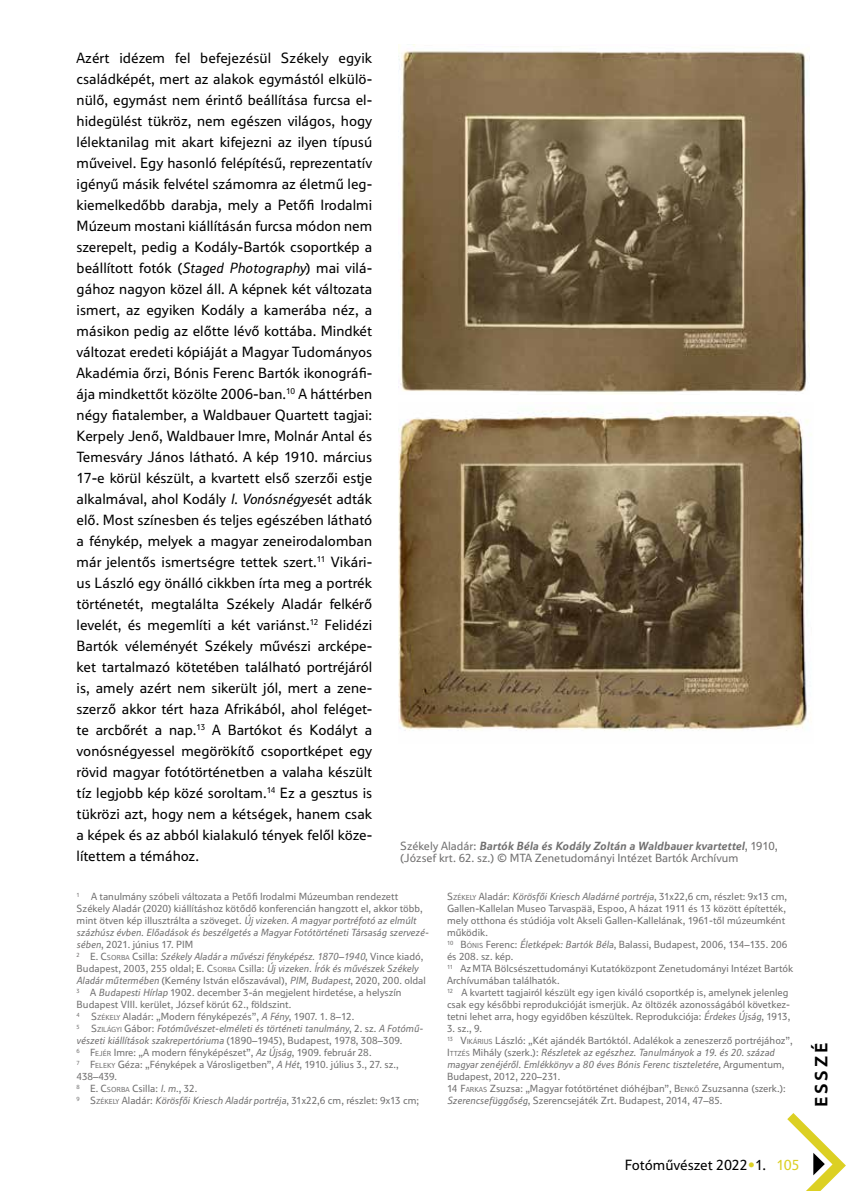
<style>
.page{position:relative;width:851px;height:1191px;background:#fff}
.page>*{position:absolute;margin:0;border:0;box-sizing:border-box;transform-origin:0 0}
.t1{font:700 18px "Tesco M";color:#000}
.t2{font:15px/21px "Tesco M";color:#000;text-align:justify}
.t3{font:12px/12px "Tesco M";color:#706f6f}
.t4{font:10.5px/12px "Tesco M";color:#706f6f}
.s1{font-style:italic}
.s2{font-weight:700;font-style:italic}
.s3{font-style:inherit}
.s4{font-size:7.35px}
.s5{color:#dcd023}
</style>
<div class="page">
<svg style="left:787px;top:1113px;width:58px;height:78px"></svg>
<img style="left:398px;top:45px;width:411px;height:349px">
<img style="left:398px;top:411px;width:411px;height:320px">
<p class="t2" style="left:77px;top:47px;width:297px">Azért idézem fel befejezésül Székely egyik családképét, mert az alakok egymástól elkülö&shy;nülő, egymást nem érintő beállítása furcsa el&shy;hidegülést tükröz, nem egészen világos, hogy lélektanilag mit akart kifejezni az ilyen típusú műveivel. Egy hasonló felépítésű, reprezentatív igényű másik felvétel számomra az életmű leg&shy;kiemelkedőbb darabja, mely a Petőfi Irodalmi Múzeum mostani kiállításán furcsa módon nem szerepelt, pedig a Kodály-Bartók csoportkép a beállított fotók (<span class="s1">Staged Photography</span>) mai vilá&shy;gához nagyon közel áll. A képnek két változata ismert, az egyiken Kodály a kamerába néz, a másikon pedig az előtte lévő kottába. Mindkét változat eredeti kópiáját a Magyar Tudományos Akadémia őrzi, Bónis Ferenc Bartók ikonográfi&shy;ája mindkettőt közölte 2006-ban.<sup>10</sup> A háttérben négy fiatalember, a Waldbauer Quartett tagjai:<br>Kerpely Jenő, Waldbauer Imre, Molnár Antal és Temesváry János látható. A kép 1910. március 17-e körül készült, a kvartett első szerzői estje alkalmával, ahol Kodály <span class="s1">I. Vonósnégyes</span>ét adták elő. Most színesben és teljes egészében látható a fénykép, melyek a magyar zeneirodalomban már jelentős ismertségre tettek szert.<sup>11</sup> Vikári&shy;us László egy önálló cikkben írta meg a portrék történetét, megtalálta Székely Aladár felkérő levelét, és megemlíti a két variánst.<sup>12</sup> Felidézi Bartók véleményét Székely művészi arcképe&shy;ket tartalmazó kötetében található portréjáról is, amely azért nem sikerült jól, mert a zene&shy;szerző akkor tért haza Afrikából, ahol feléget&shy;te arcbőrét a nap.<sup>13</sup> A Bartókot és Kodályt a vonósnégyessel megörökítő csoportképet egy rövid magyar fotótörténetben a valaha készült tíz legjobb kép közé soroltam.<sup>14</sup> Ez a gesztus is tükrözi azt, hogy nem a kétségek, hanem csak a képek és az abból kialakuló tények felől köze&shy;lítettem a témához.</p>
<p class="t3" style="left:400px;top:839px;width:379px">Székely Aladár: <span class="s2">Bartók Béla és Kodály Zoltán a Waldbauer kvartettel</span>, 1910, (József krt. 62. sz.) © MTA Zenetudományi Intézet Bartók Archívum</p>
<p class="t4" style="left:77px;top:890px;width:353px"><sup>1</sup> A tanulmány szóbeli változata a Petőfi Irodalmi Múzeumban rendezett Székely Aladár (2020) kiállításhoz kötődő konferencián hangzott el, akkor több, mint ötven kép illusztrálta a szöveget. <span class="s1">Új vizeken. A magyar portréfotó az elmúlt százhúsz évben. Előadások és beszélgetés a Magyar Fotótörténeti Társaság szervezé&shy;sében</span>, 2021. június 17. PIM<br><sup>2</sup> <span class="s3">E. C</span><span class="s4">SORBA</span> Csilla: <span class="s1">Székely Aladár a művészi fényképész. 1870–1940</span>, Vince kiadó, Budapest, 2003, 255 oldal; <span class="s3">E. C</span><span class="s4">SORBA</span> Csilla: <span class="s1">Új vizeken. Írók és művészek Székely Aladár műtermében</span> (Kemény István előszavával), <span class="s1">PIM, Budapest</span>, 2020, 200. oldal <sup>3</sup> A <span class="s1">Budapesti Hírlap</span> 1902. december 3-án megjelent hirdetése, a helyszín Budapest VIII. kerület, József körút 62., földszint.<br><sup>4</sup> <span class="s3">S</span><span class="s4">ZÉKELY</span> Aladár: „Modern fényképezés”, <span class="s1">A Fény</span>, 1907. 1. 8–12.<br><sup>5</sup> <span class="s3">S</span><span class="s4">ZILÁGYI</span> Gábor: <span class="s1">Fotóművészet-elméleti és történeti tanulmány</span>, 2. sz. <span class="s1">A Fotómű&shy;vészeti kiállítások szakrepertóriuma</span> (1890–1945), Budapest, 1978, 308–309.<br><sup>6</sup> <span class="s3">F</span><span class="s4">EJÉR</span> Imre: „A modern fényképészet”, <span class="s1">Az Újság</span>, 1909. február 28.<br><sup>7</sup> <span class="s3">F</span><span class="s4">ELEKY</span> Géza: „Fényképek a Városligetben”, <span class="s1">A Hét</span>, 1910. július 3., 27. sz., 438–439.<br><sup>8</sup> <span class="s3">E. C</span><span class="s4">SORBA</span> Csilla: <span class="s1">I. m</span>., 32.<br><sup>9</sup> <span class="s3">S</span><span class="s4">ZÉKELY</span> Aladár: <span class="s1">Körösfői Kriesch Aladár portréja</span>, 31x22,6 cm, részlet: 9x13 cm;</p>
<p class="t4" style="left:447px;top:890px;width:348px"><span class="s3">S</span><span class="s4">ZÉKELY</span> Aladár: <span class="s1">Körösfői Kriesch Aladárné portréja</span>, 31x22,6 cm, részlet: 9x13 cm, Gallen-Kallelan Museo Tarvaspää, Espoo, A házat 1911 és 13 között építették, mely otthona és stúdiója volt Akseli Gallen-Kallelának, 1961-től múzeumként működik.<br><sup>10</sup> <span class="s3">B</span><span class="s4">ÓNIS</span> Ferenc: <span class="s1">Életképek: Bartók Béla</span>, Balassi, Budapest, 2006, 134–135. 206 és 208. sz. kép.<br><sup>11</sup> AzMTA Bölcsészettudományi Kutatóközpont Zenetudományi Intézet Bartók Archívumában találhatók.<br><sup>12</sup> A kvartett tagjairól készült egy igen kiváló csoportkép is, amelynek jelenleg csak egy későbbi reprodukcióját ismerjük. Az öltözék azonosságából következ&shy;tetni lehet arra, hogy egyidőben készültek. Reprodukciója: <span class="s1">Érdekes Újság</span>, 1913,</p>
<p class="t4" style="left:447px;top:1022px;width:347px">3. sz., 9.<br><sup>13</sup> <span class="s3">V</span><span class="s4">IKÁRIUS</span> László: „Két ajándék Bartóktól. Adalékok a zeneszerző portréjához”, <span class="s3">I</span> <span class="s4">TTZÉS</span> Mihály (szerk.): <span class="s1">Részletek az egészhez. Tanulmányok a 19. és 20. század magyar zenéjéről. Emlékkönyv a 80 éves Bónis Ferenc tiszteletére</span>, Argumentum, Budapest, 2012, 220–231.<br>14 <span class="s3">F</span><span class="s4">ARKAS</span> Zsuzsa: „Magyar fotótörténet dióhéjban”, <span class="s3">B</span><span class="s4">ENKŐ</span> Zsuzsanna (szerk.):<br><span class="s1">Szerencsefüggőség</span>, Szerencsejáték Zrt. Budapest, 2014, 47–85.</p>
<h1 class="t1" style="left:810px;top:1107px;width:64px;rotate:-90deg">esszé</h1>
<h2 class="t2" style="left:624px;top:1154px;width:177px">Fotóművészet 2022<span class="s5">•</span>1. <span class="s5">105</span></h2>
</div>
